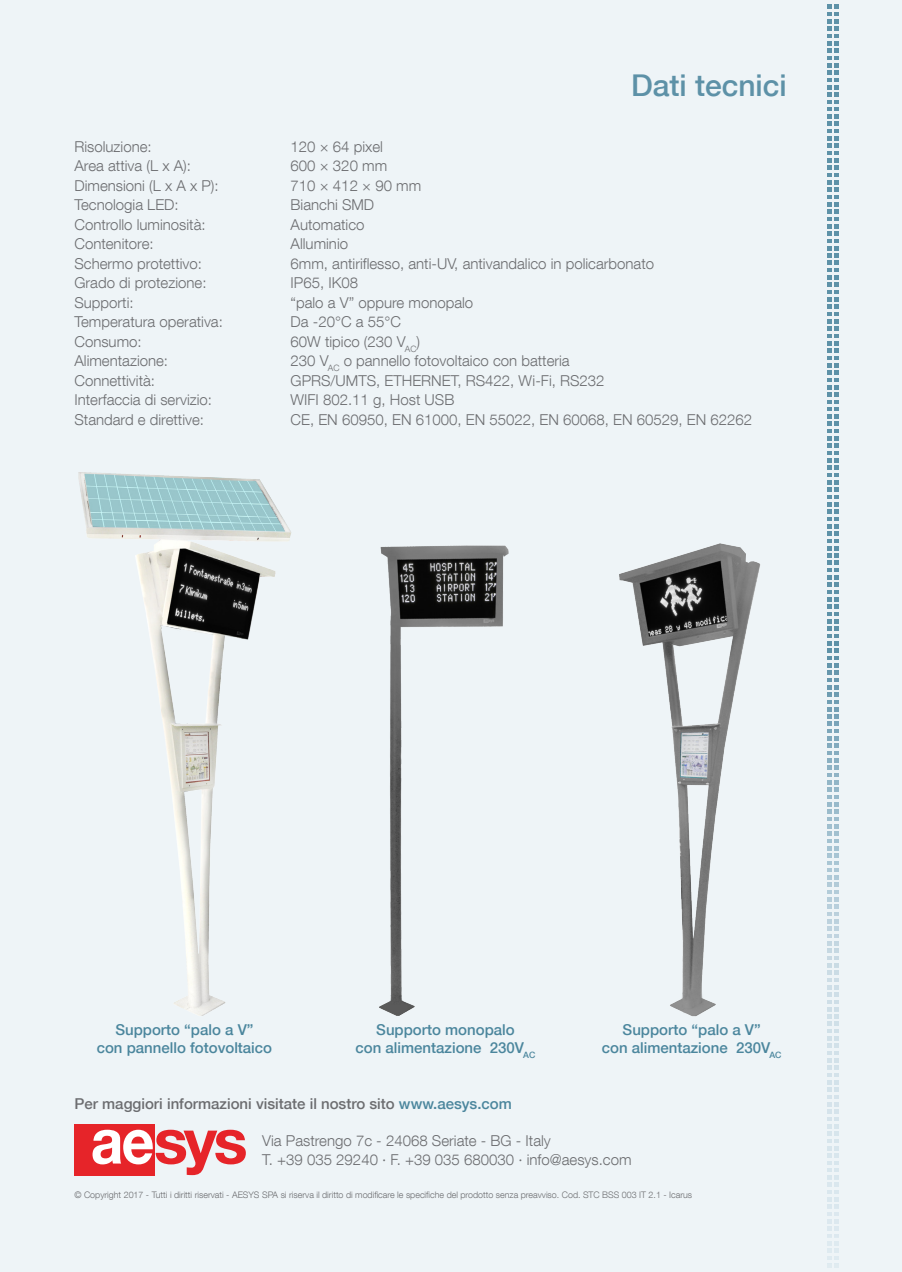
<style>
.page{position:relative;width:902px;height:1272px;background:#fff}
.page>*{position:absolute;margin:0;border:0;box-sizing:border-box;transform-origin:0 0}
.t1{font:500 30px "Helvetica Neue LT Com";color:#5d91a7}
.t2{font:300 15px "Helvetica Neue LT Com";color:#6c6d70}
.t3{font:500 15px/18px "Helvetica Neue LT Com";color:#4b869d;text-align:center}
.t4{font:500 15px "Helvetica Neue LT Com";color:#6c6d70}
.t5{font:300 9px "Helvetica Neue LT Com";color:#6c6d70}
.s1{color:#4b869d}
</style>
<div class="page">
<div style="left:0;top:0;width:901px;height:1271px;background:#eef4f7"></div>
<img style="left:78px;top:472px;width:213px;height:544px">
<img style="left:379px;top:545px;width:130px;height:471px">
<img style="left:619px;top:543px;width:142px;height:473px">
<div style="left:74px;top:1124px;width:81px;height:51px;background:#e62429"></div>
<svg style="left:92px;top:1129px;width:154px;height:46px"></svg>
<svg style="left:827px;top:5px;width:11px;height:1261px"></svg>
<p class="t1" style="left:631px;top:67px;width:157px">Dati tecnici</p>
<p class="t2" style="left:74px;top:137px;width:79px">Risoluzione:</p>
<p class="t2" style="left:290px;top:137px;width:94px">120 × 64 pixel</p>
<p class="t2" style="left:74px;top:157px;width:118px">Area attiva (L x A):</p>
<p class="t2" style="left:290px;top:157px;width:98px">600 × 320 mm</p>
<p class="t2" style="left:74px;top:176px;width:146px">Dimensioni (L x A x P):</p>
<p class="t2" style="left:290px;top:176px;width:132px">710 × 412 × 90 mm</p>
<p class="t2" style="left:74px;top:196px;width:106px">Tecnologia LED:</p>
<p class="t2" style="left:290px;top:196px;width:85px">Bianchi SMD</p>
<p class="t2" style="left:74px;top:215px;width:133px">Controllo luminosità:</p>
<p class="t2" style="left:290px;top:215px;width:75px">Automatico</p>
<p class="t2" style="left:74px;top:235px;width:81px">Contenitore:</p>
<p class="t2" style="left:290px;top:235px;width:59px">Alluminio</p>
<p class="t2" style="left:74px;top:254px;width:129px">Schermo protettivo:</p>
<p class="t2" style="left:290px;top:254px;width:365px">6mm, antiriflesso, anti-UV, antivandalico in policarbonato</p>
<p class="t2" style="left:74px;top:274px;width:133px">Grado di protezione:</p>
<p class="t2" style="left:290px;top:274px;width:69px">IP65, IK08</p>
<p class="t2" style="left:74px;top:293px;width:61px">Supporti:</p>
<p class="t2" style="left:290px;top:293px;width:184px">“palo a V” oppure monopalo</p>
<p class="t2" style="left:74px;top:313px;width:150px">Temperatura operativa:</p>
<p class="t2" style="left:290px;top:313px;width:112px">Da -20°C a 55°C</p>
<p class="t2" style="left:74px;top:332px;width:69px">Consumo:</p>
<p class="t2" style="left:290px;top:332px;width:131px">60W tipico (230 V<sub>AC</sub>)</p>
<p class="t2" style="left:74px;top:352px;width:95px">Alimentazione:</p>
<p class="t2" style="left:290px;top:352px;width:281px">230 V<sub>AC</sub> o pannello fotovoltaico con batteria</p>
<p class="t2" style="left:74px;top:371px;width:82px">Connettività:</p>
<p class="t2" style="left:290px;top:371px;width:315px">GPRS/UMTS, ETHERNET, RS422, Wi-Fi, RS232</p>
<p class="t2" style="left:74px;top:391px;width:139px">Interfaccia di servizio:</p>
<p class="t2" style="left:290px;top:391px;width:165px">WIFI 802.11 g, Host USB</p>
<p class="t2" style="left:74px;top:410px;width:131px">Standard e direttive:</p>
<p class="t2" style="left:290px;top:410px;width:463px">CE, EN 60950, EN 61000, EN 55022, EN 60068, EN 60529, EN 62262</p>
<p class="t3" style="left:97px;top:1020px;width:177px">Supporto “palo a V”<br>con pannello fotovoltaico</p>
<p class="t3" style="left:355px;top:1020px;width:181px">Supporto monopalo<br>con alimentazione 230V<sub>AC</sub></p>
<p class="t3" style="left:601px;top:1020px;width:181px">Supporto “palo a V”<br>con alimentazione 230V<sub>AC</sub></p>
<p class="t4" style="left:74px;top:1094px;width:439px">Per maggiori informazioni visitate il nostro sito <span class="s1">www.aesys.com</span></p>
<p class="t2" style="left:262px;top:1131px;width:290px">Via Pastrengo 7c - 24068 Seriate - BG - Italy</p>
<p class="t2" style="left:262px;top:1150px;width:371px">T. +39 035 29240 · F. +39 035 680030 · info@aesys.com</p>
<p class="t5" style="left:74px;top:1188px;width:619px">© Copyright 2017 - Tutti i diritti riservati - AESYS SPA si riserva il diritto di modificare le specifiche del prodotto senza preavviso. Cod. STC BSS 003 IT 2.1 - Icarus</p>
</div>
